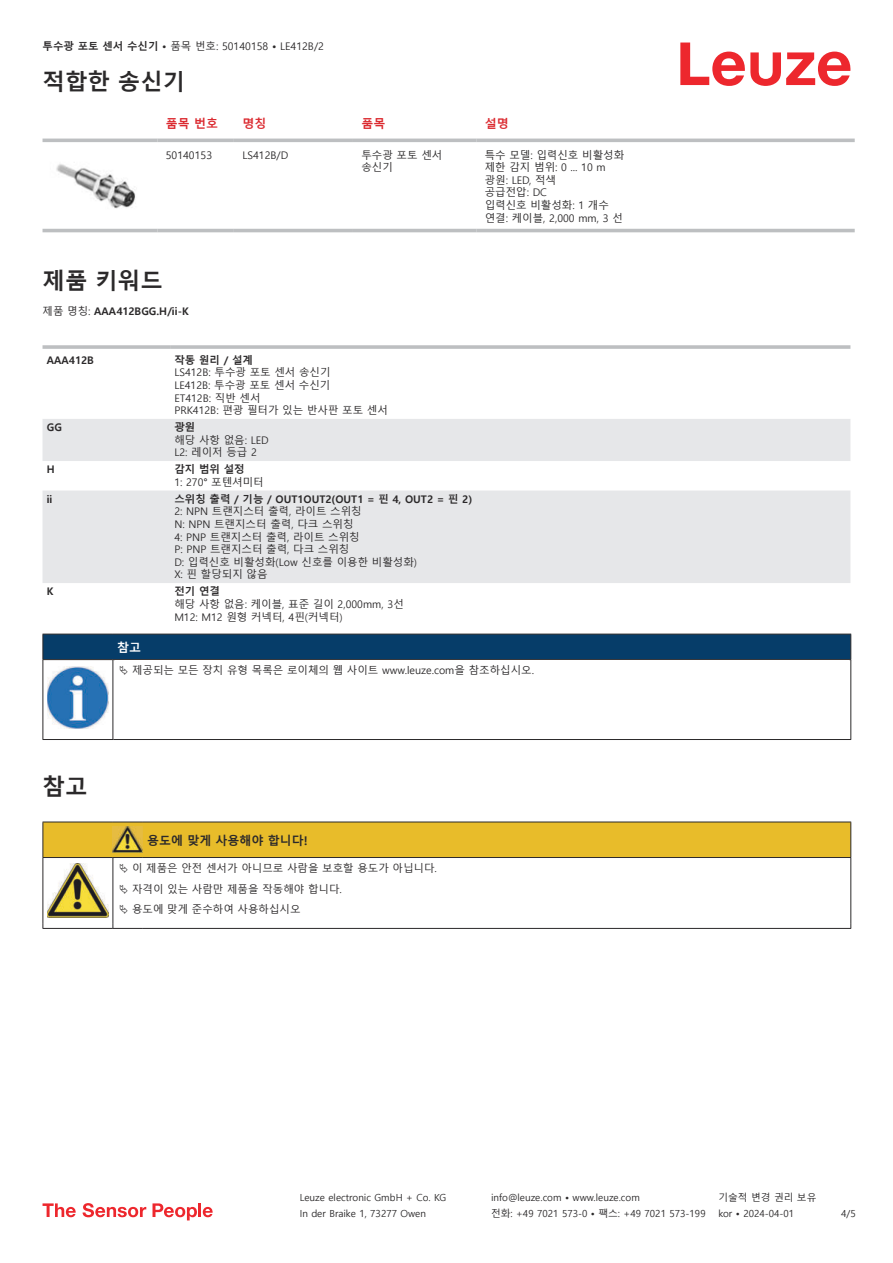
<style>
.page{position:relative;width:893px;height:1263px;background:#fff}
.page>*{position:absolute;margin:0;border:0;box-sizing:border-box;transform-origin:0 0}
.t1{font:700 22.5px "Malgun Gothic";color:#2b292a}
.t2{font:700 12px "Malgun Gothic";color:#2b292a}
.t3{font:700 12px "Malgun Gothic";color:#db2a30}
.t4{font:700 12px "Malgun Gothic";color:#fff}
.t5{font:10.5px/12.6px "Malgun Gothic";color:#2b292a}
.t6{font:700 10.5px "Malgun Gothic";color:#2b292a}
.t7{font:9.75px "Malgun Gothic";color:#2b292a}
.s1{font-weight:700}
.s2{font-weight:400}
</style>
<div class="page">
<svg style="left:680px;top:43px;width:170px;height:43px"></svg>
<svg style="left:43px;top:138px;width:812px;height:95px"></svg>
<hr style="left:43px;top:139px;width:114px;height:3px;background:#bdbfc1">
<hr style="left:157px;top:139px;width:77px;height:3px;background:#bdbfc1">
<hr style="left:234px;top:139px;width:119px;height:3px;background:#bdbfc1">
<hr style="left:353px;top:139px;width:123px;height:3px;background:#bdbfc1">
<hr style="left:476px;top:139px;width:379px;height:3px;background:#bdbfc1">
<hr style="left:43px;top:229px;width:114px;height:3px;background:#bdbfc1">
<hr style="left:157px;top:229px;width:77px;height:3px;background:#bdbfc1">
<hr style="left:234px;top:229px;width:119px;height:3px;background:#bdbfc1">
<hr style="left:353px;top:229px;width:123px;height:3px;background:#bdbfc1">
<hr style="left:476px;top:229px;width:379px;height:3px;background:#bdbfc1">
<img style="left:43px;top:146px;width:97px;height:70px">
<svg style="left:43px;top:419px;width:807px;height:164px;fill:#e6e7e9"></svg>
<hr style="left:43px;top:345px;width:127px;height:4px;background:#bdbfc1">
<hr style="left:170px;top:345px;width:680px;height:4px;background:#c4c6c8">
<svg style="left:43px;top:1203px;width:33px;height:14px"></svg>
<svg style="left:83px;top:1203px;width:63px;height:14px"></svg>
<svg style="left:153px;top:1203px;width:44px;height:17px"></svg>
<hr style="left:198px;top:1203px;width:3px;height:14px;background:#ed272d">
<svg style="left:203px;top:1207px;width:10px;height:10px"></svg>
<div style="left:43px;top:634px;width:808px;height:26px;background:#063d69"></div>
<hr style="left:113px;top:659px;width:738px;height:1px;background:#2b292a">
<hr style="left:43px;top:660px;width:1px;height:75px;background:#2b292a">
<hr style="left:113px;top:660px;width:1px;height:75px;background:#2b292a">
<hr style="left:850px;top:660px;width:1px;height:75px;background:#2b292a">
<hr style="left:43px;top:739px;width:70px;height:1px;background:#2b292a">
<hr style="left:113px;top:739px;width:738px;height:1px;background:#2b292a">
<img style="left:47px;top:666px;width:61px;height:63px">
<hr style="left:43px;top:928px;width:70px;height:1px;background:#2b292a">
<hr style="left:113px;top:928px;width:30px;height:1px;background:#2b292a">
<hr style="left:143px;top:928px;width:708px;height:1px;background:#2b292a">
<svg style="left:43px;top:822px;width:808px;height:106px"></svg>
<p class="t5" style="left:43px;top:40px;width:283px"><span class="s1">투수광 포토 센서 수신기 •</span> 품목 번호: 50140158 <span class="s1">•</span> LE412B/2</p>
<h1 class="t1" style="left:43px;top:69px;width:144px">적합한 송신기</h1>
<p class="t3" style="left:166px;top:116px;width:54px">품목 번호</p>
<p class="t3" style="left:242px;top:116px;width:25px">명칭</p>
<p class="t3" style="left:361px;top:116px;width:25px">품목</p>
<p class="t3" style="left:485px;top:116px;width:25px">설명</p>
<p class="t5" style="left:166px;top:149px;width:48px">50140153</p>
<p class="t5" style="left:242px;top:149px;width:47px">LS412B/D</p>
<p class="t5" style="left:361px;top:149px;width:82px">투수광 포토 센서 송신기</p>
<p class="t5" style="left:485px;top:149px;width:141px">특수 모델: 입력신호 비활성화 제한 감지 범위: 0 ... 10 m 광원: LED, 적색<br>공급전압: DC<br>입력신호 비활성화: 1 개수 연결: 케이블, 2,000 mm, 3 선</p>
<h1 class="t1" style="left:43px;top:268px;width:122px">제품 키워드</h1>
<p class="t6" style="left:43px;top:305px;width:148px"><span class="s2">제품 명칭:</span> AAA412BGG.H/ii-K</p>
<p class="t6" style="left:47px;top:354px;width:49px">AAA412B</p>
<p class="t6" style="left:174px;top:354px;width:80px">작동 원리 / 설계</p>
<p class="t5" style="left:174px;top:366px;width:215px">LS412B: 투수광 포토 센서 송신기<br>LE412B: 투수광 포토 센서 수신기<br>ET412B: 직반 센서<br>PRK412B: 편광 필터가 있는 반사판 포토 센서</p>
<p class="t6" style="left:47px;top:421px;width:17px">GG</p>
<p class="t6" style="left:174px;top:421px;width:22px">광원</p>
<p class="t5" style="left:174px;top:434px;width:96px">해당 사항 없음: LED<br>L2: 레이저 등급 2</p>
<p class="t6" style="left:47px;top:463px;width:10px">H</p>
<p class="t6" style="left:174px;top:463px;width:72px">감지 범위 설정</p>
<p class="t5" style="left:174px;top:476px;width:91px">1: 270° 포텐셔미터</p>
<p class="t6" style="left:47px;top:493px;width:7px">ii</p>
<p class="t6" style="left:174px;top:493px;width:299px">스위칭 출력 / 기능 / OUT1OUT2(OUT1 = 핀 4, OUT2 = 핀 2)</p>
<p class="t5" style="left:174px;top:505px;width:244px">2: NPN 트랜지스터 출력, 라이트 스위칭<br>N: NPN 트랜지스터 출력, 다크 스위칭<br>4: PNP 트랜지스터 출력, 라이트 스위칭<br>P: PNP 트랜지스터 출력, 다크 스위칭<br>D: 입력신호 비활성화(Low 신호를 이용한 비활성화)<br>X: 핀 할당되지 않음</p>
<p class="t6" style="left:47px;top:585px;width:8px">K</p>
<p class="t6" style="left:174px;top:585px;width:47px">전기 연결</p>
<p class="t5" style="left:174px;top:598px;width:231px">해당 사항 없음: 케이블, 표준 길이 2,000mm, 3선<br>M12: M12 원형 커넥터, 4핀(커넥터)</p>
<p class="t4" style="left:117px;top:640px;width:25px">참고</p>
<p class="t5" style="left:132px;top:664px;width:403px">제공되는 모든 장치 유형 목록은 로이체의 웹 사이트 www.leuze.com을 참조하십시오.</p>
<h1 class="t1" style="left:43px;top:773px;width:46px">참고</h1>
<p class="t2" style="left:147px;top:833px;width:162px">용도에 맞게 사용해야 합니다!</p>
<p class="t5" style="left:132px;top:858px;width:306px;line-height:20.2px">이 제품은 안전 센서가 아니므로 사람을 보호할 용도가 아닙니다. 자격이 있는 사람만 제품을 작동해야 합니다.<br>용도에 맞게 준수하여 사용하십시오</p>
<p class="t7" style="left:300px;top:1192px;width:148px">Leuze electronic GmbH + Co. KG</p>
<p class="t7" style="left:491px;top:1192px;width:150px">info@leuze.com • www.leuze.com</p>
<p class="t7" style="left:718px;top:1192px;width:100px">기술적 변경 권리 보유</p>
<p class="t7" style="left:300px;top:1208px;width:128px">In der Braike 1, 73277 Owen</p>
<p class="t7" style="left:491px;top:1208px;width:216px">전화: +49 7021 573-0 • 팩스: +49 7021 573-199</p>
<p class="t7" style="left:718px;top:1208px;width:77px">kor • 2024-04-01</p>
<p class="t7" style="left:841px;top:1208px;width:16px">4/5</p>
</div>
